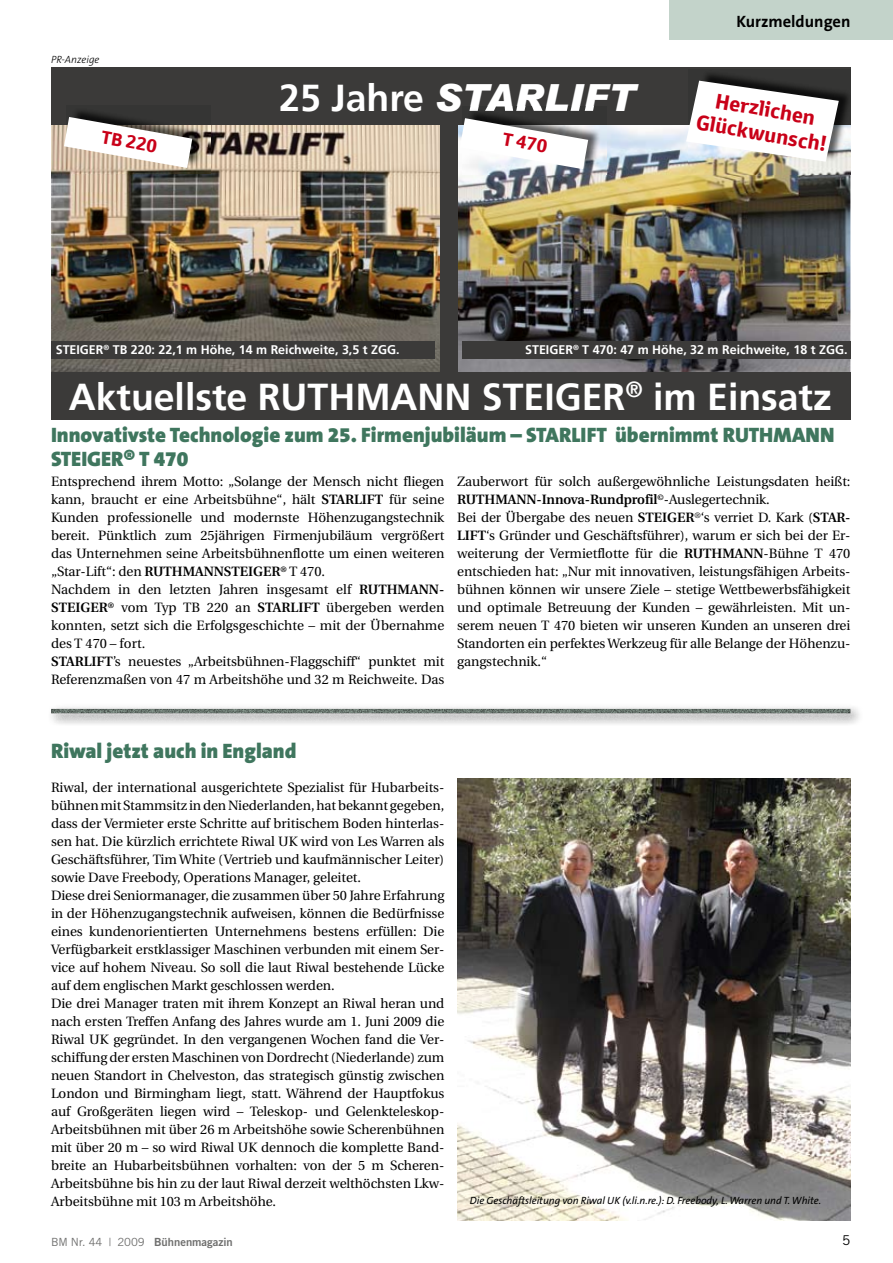
<style>
.page{position:relative;width:893px;height:1263px;background:#fff}
.page>*{position:absolute;margin:0;border:0;box-sizing:border-box;transform-origin:0 0}
.t1{font:700 37.35px "Frutiger";color:#fff}
.t2{font:italic 900 37.35px "Arial";color:#fff}
.t3{font:900 21px/24px "The Sans B9";color:#3f765e}
.t4{font:700 20.55px/24.2px "Toyota Text";color:#c90118;text-align:center}
.t5{font:700 17.7px "Toyota Text";color:#c90118}
.t6{font:700 16.5px "The Sans B7";color:#000}
.t7{font:13.5px/18px "Utopia";letter-spacing:-.005em;color:#000}
.t8{font:13.5px "Trade Gothic";color:#000}
.t9{font:700 12.45px "Frutiger";color:#fff}
.t10{font:11.25px "Trade Gothic Bold Two";color:#6f6f6e}
.t11{font:italic 10.5px "The Sans B5 Plain";letter-spacing:-.005em;color:#000}
.t12{font:italic 300 10.5px "The Sans B3";color:#000}
.s1{font-family:"Frutiger";font-weight:700;font-style:normal}
.s2{font-weight:600}
.s3{font-family:"Trade Gothic"}
</style>
<div class="page">
<div style="left:670px;top:0;width:223px;height:39px;background:#c3d3ca"></div>
<img style="left:51px;top:124px;width:389px;height:248px">
<img style="left:457px;top:124px;width:393px;height:248px">
<div style="left:51px;top:372px;width:799px;height:48px;background:#3b3a39"></div>
<div style="left:51px;top:341px;width:384px;height:18px;background:#3b3a39"></div>
<div style="left:462px;top:341px;width:388px;height:18px;background:#3b3a39"></div>
<div style="left:51px;top:67px;width:799px;height:57px;background:#3b3a39"></div>
<img style="left:689px;top:72px;width:161px;height:103px">
<svg style="left:684px;top:78px;width:157px;height:86px"></svg>
<img style="left:66px;top:110px;width:144px;height:63px">
<svg style="left:62px;top:115px;width:132px;height:55px"></svg>
<img style="left:462px;top:112px;width:144px;height:62px">
<img style="left:469px;top:107px;width:125px;height:4px">
<svg style="left:458px;top:116px;width:132px;height:55px"></svg>
<div style="left:440px;top:117px;width:17px;height:261px;background:#3b3a39"></div>
<div style="left:46px;top:704px;width:817px;height:22px;background:#f6f6f6"></div>
<div style="left:41px;top:699px;width:819px;height:24px;background:#fff;opacity:.75"></div>
<div style="left:50px;top:708px;width:800px;height:7px;background:#000;opacity:.75"></div>
<img style="left:458px;top:778px;width:392px;height:442px">
<p class="t12" style="left:51px;top:54px;width:50px">PR-Anzeige</p>
<p class="t6" style="left:736px;top:13px;width:115px">Kurzmeldungen</p>
<h1 class="t2" style="left:279px;top:74px;width:357px"><span class="s1">25 Jahre</span> STARLIFT</h1>
<h3 class="t4" style="left:703px;top:86px;width:133px;rotate:10deg">Herzlichen<br>Glückwunsch!</h3>
<h3 class="t5" style="left:104px;top:125px;width:58px;rotate:10deg">TB 220</h3>
<h3 class="t5" style="left:505px;top:127px;width:47px;rotate:10deg">T 470</h3>
<p class="t9" style="left:56px;top:342px;width:345px">STEIGER<sup>®</sup> TB 220: 22,1 m Höhe, 14 m Reichweite, 3,5 t ZGG.</p>
<p class="t9" style="left:525px;top:342px;width:324px">STEIGER<sup>®</sup> T 470: 47 m Höhe, 32 m Reichweite, 18 t ZGG.</p>
<h1 class="t1" style="left:69px;top:375px;width:765px">Aktuellste RUTHMANN STEIGER<sup>®</sup> im Einsatz</h1>
<h2 class="t3" style="left:51px;top:423px;width:785px">Innovativste Technologie zum 25. Firmenjubiläum – STARLIFT übernimmt RUTHMANN<br>STEIGER® T 470</h2>
<p class="t7" style="left:51px;top:473px;width:395px">Entsprechend ihrem Motto: „Solange der Mensch nicht fliegen kann, braucht er eine Arbeitsbühne“, hält <span class="s2">STARLIFT</span> für seine Kunden professionelle und modernste Höhenzugangstechnik bereit. Pünktlich zum 25jährigen Firmenjubiläum vergrößert das Unternehmen seine Arbeitsbühnenflotte um einen weiteren „Star-Lift“: den <span class="s2">RUTHMANNSTEIGER</span><sup>®</sup> T 470.<br>Nachdem in den letzten Jahren insgesamt elf <span class="s2">RUTHMANN-STEIGER</span><sup>®</sup> vom Typ TB 220 an <span class="s2">STARLIFT</span> übergeben werden konnten, setzt sich die Erfolgsgeschichte – mit der Übernahme des T 470 – fort.<br><span class="s2">STARLIFT</span>’s neuestes „Arbeitsbühnen-Flaggschiff“ punktet mit Referenzmaßen von 47 m Arbeitshöhe und 32 m Reichweite. Das</p>
<p class="t7" style="left:457px;top:473px;width:395px">Zauberwort für solch außergewöhnliche Leistungsdaten heißt:<br><span class="s2">RUTHMANN-Innova-Rundprofil</span><sup>©</sup>-Auslegertechnik.<br>Bei der Übergabe des neuen <span class="s2">STEIGER</span><sup>®</sup>‘s verriet D. Kark (<span class="s2">STAR-LIFT</span>‘s Gründer und Geschäftsführer), warum er sich bei der Er&shy;weiterung der Vermietflotte für die <span class="s2">RUTHMANN</span>-Bühne T 470 entschieden hat: „Nur mit innovativen, leistungsfähigen Arbeits&shy;bühnen können wir unsere Ziele – stetige Wettbewerbsfähigkeit und optimale Betreuung der Kunden – gewährleisten. Mit un&shy;serem neuen T 470 bieten wir unseren Kunden an unseren drei Standorten ein perfektes Werkzeug für alle Belange der Höhenzu&shy;gangstechnik.“</p>
<h2 class="t3" style="left:51px;top:739px;width:247px">Riwal jetzt auch in England</h2>
<p class="t7" style="left:51px;top:779px;width:395px">Riwal, der international ausgerichtete Spezialist für Hubarbeits&shy;bühnen mit Stammsitz in den Niederlanden, hat bekannt gegeben, dass der Vermieter erste Schritte auf britischem Boden hinterlas&shy;sen hat. Die kürzlich errichtete Riwal UK wird von Les Warren als Geschäftsführer, Tim White (Vertrieb und kaufmännischer Leiter) sowie Dave Freebody, Operations Manager, geleitet.<br>Diese drei Seniormanager, die zusammen über 50 Jahre Erfahrung in der Höhenzugangstechnik aufweisen, können die Bedürfnisse eines kundenorientierten Unternehmens bestens erfüllen: Die Verfügbarkeit erstklassiger Maschinen verbunden mit einem Ser&shy;vice auf hohem Niveau. So soll die laut Riwal bestehende Lücke auf dem englischen Markt geschlossen werden.<br>Die drei Manager traten mit ihrem Konzept an Riwal heran und nach ersten Treffen Anfang des Jahres wurde am 1. Juni 2009 die Riwal UK gegründet. In den vergangenen Wochen fand die Ver&shy;schiffung der ersten Maschinen von Dordrecht (Niederlande) zum neuen Standort in Chelveston, das strategisch günstig zwischen London und Birmingham liegt, statt. Während der Hauptfokus auf Großgeräten liegen wird – Teleskop- und Gelenkteleskop-Arbeitsbühnen mit über 26 m Arbeitshöhe sowie Scherenbühnen mit über 20 m – so wird Riwal UK dennoch die komplette Band&shy;breite an Hubarbeitsbühnen vorhalten: von der 5 m Scheren-Arbeitsbühne bis hin zu der laut Riwal derzeit welthöchsten Lkw-Arbeitsbühne mit 103 m Arbeitshöhe.</p>
<p class="t11" style="left:470px;top:1195px;width:353px">Die Geschäftsleitung von Riwal UK (v.li.n.re.): D. Freebody, L. Warren und T. White.</p>
<p class="t10" style="left:51px;top:1235px;width:183px"><span class="s3">BM Nr. 44 | 2009</span> Bühnenmagazin</p>
<p class="t8" style="left:842px;top:1232px;width:10px">5</p>
</div>
